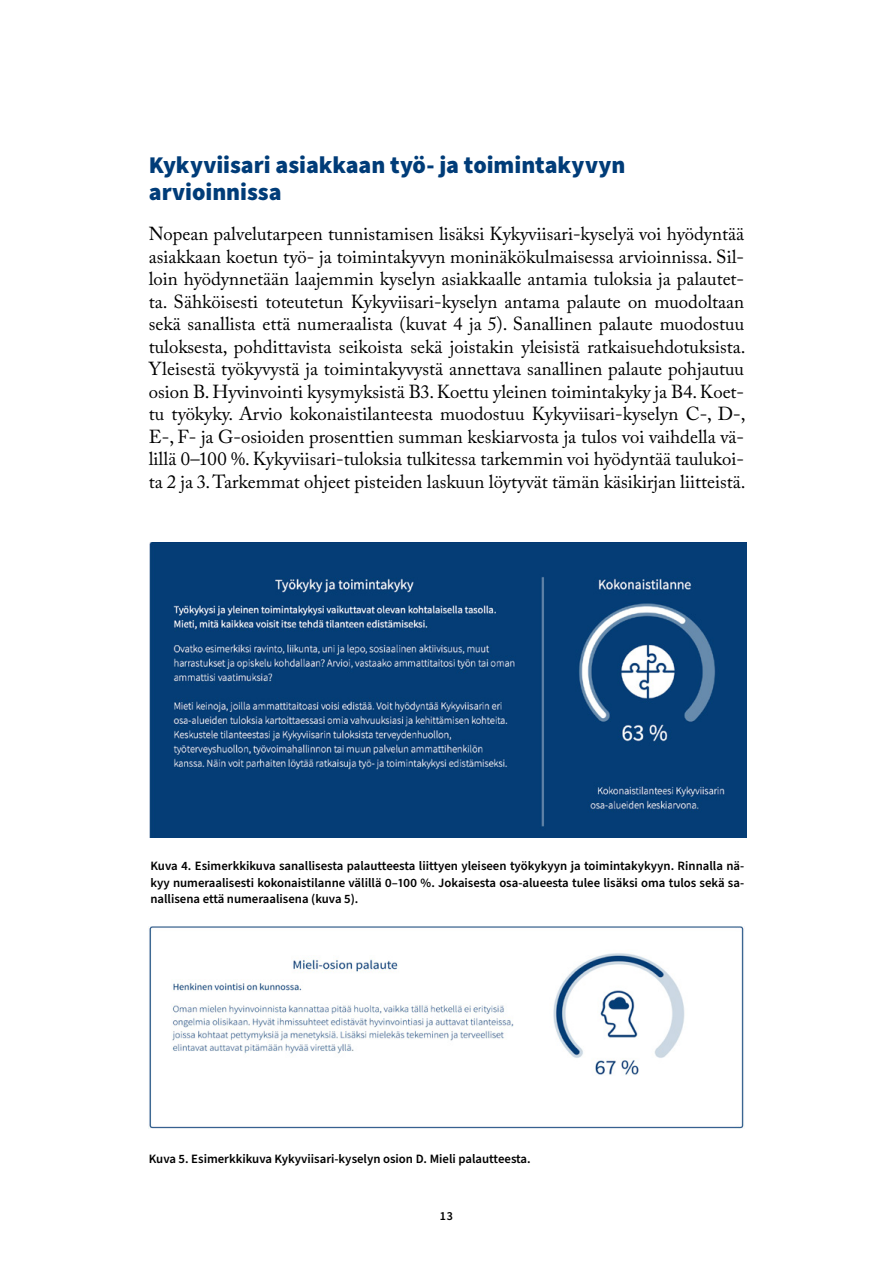
<style>
.page{position:relative;width:893px;height:1263px;background:#fff}
.page>*{position:absolute;margin:0;border:0;box-sizing:border-box;transform-origin:0 0}
.Otsikko_2{font:900 24px/27.8px "Source Sans Pro";color:#003c78}
.Leipäteksti_1{font:18.75px/22.5px "Adobe Caslon Pro";color:#000;text-align:justify}
.Kuvateksti{font:600 12.75px/16.5px "Source Sans Pro";color:#000;text-align:justify}
.t1{font:600 12px "Source Sans Pro";color:#000}
</style>
<div class="page">
<img style="left:150px;top:543px;width:597px;height:295px">
<img style="left:149px;top:927px;width:595px;height:201px">
<h2 class="Otsikko_2" style="left:149px;top:151px;width:478px">Kykyviisari asiakkaan työ- ja toimintakyvyn arvioinnissa</h2>
<p class="Leipäteksti_1" style="left:149px;top:222px;width:598px">Nopean palvelutarpeen tunnistamisen lisäksi Kykyviisari-kyselyä voi hyödyntää asiakkaan koetun työ- ja toimintakyvyn moninäkökulmaisessa arvioinnissa. Sil&shy;loin hyödynnetään laajemmin kyselyn asiakkaalle antamia tuloksia ja palautet&shy;ta. Sähköisesti toteutetun Kykyviisari-kyselyn antama palaute on muodoltaan sekä sanallista että numeraalista (kuvat 4 ja 5). Sanallinen palaute muodostuu tuloksesta, pohdittavista seikoista sekä joistakin yleisistä ratkaisuehdotuksista.<br>Yleisestä työkyvystä ja toimintakyvystä annettava sanallinen palaute pohjautuu osion B. Hyvinvointi kysymyksistä B3. Koettu yleinen toimintakyky ja B4. Koet&shy;tu työkyky. Arvio kokonaistilanteesta muodostuu Kykyviisari-kyselyn C-, D-, E-, F- ja G-osioiden prosenttien summan keskiarvosta ja tulos voi vaihdella vä&shy;lillä 0–100 %. Kykyviisari-tuloksia tulkitessa tarkemmin voi hyödyntää taulukoi&shy;ta 2 ja 3. Tarkemmat ohjeet pisteiden laskuun löytyvät tämän käsikirjan liitteistä.</p>
<p class="Kuvateksti" style="left:150px;top:858px;width:595px">Kuva 4. Esimerkkikuva sanallisesta palautteesta liittyen yleiseen työkykyyn ja toimintakykyyn. Rinnalla nä&shy;kyy numeraalisesti kokonaistilanne välillä 0–100 %. Jokaisesta osa-alueesta tulee lisäksi oma tulos sekä sa&shy;nallisena että numeraalisena (kuva 5).</p>
<p class="Kuvateksti" style="left:149px;top:1150px;width:383px">Kuva 5. Esimerkkikuva Kykyviisari-kyselyn osion D. Mieli palautteesta.</p>
<p class="t1" style="left:440px;top:1208px;width:15px">13</p>
</div>
